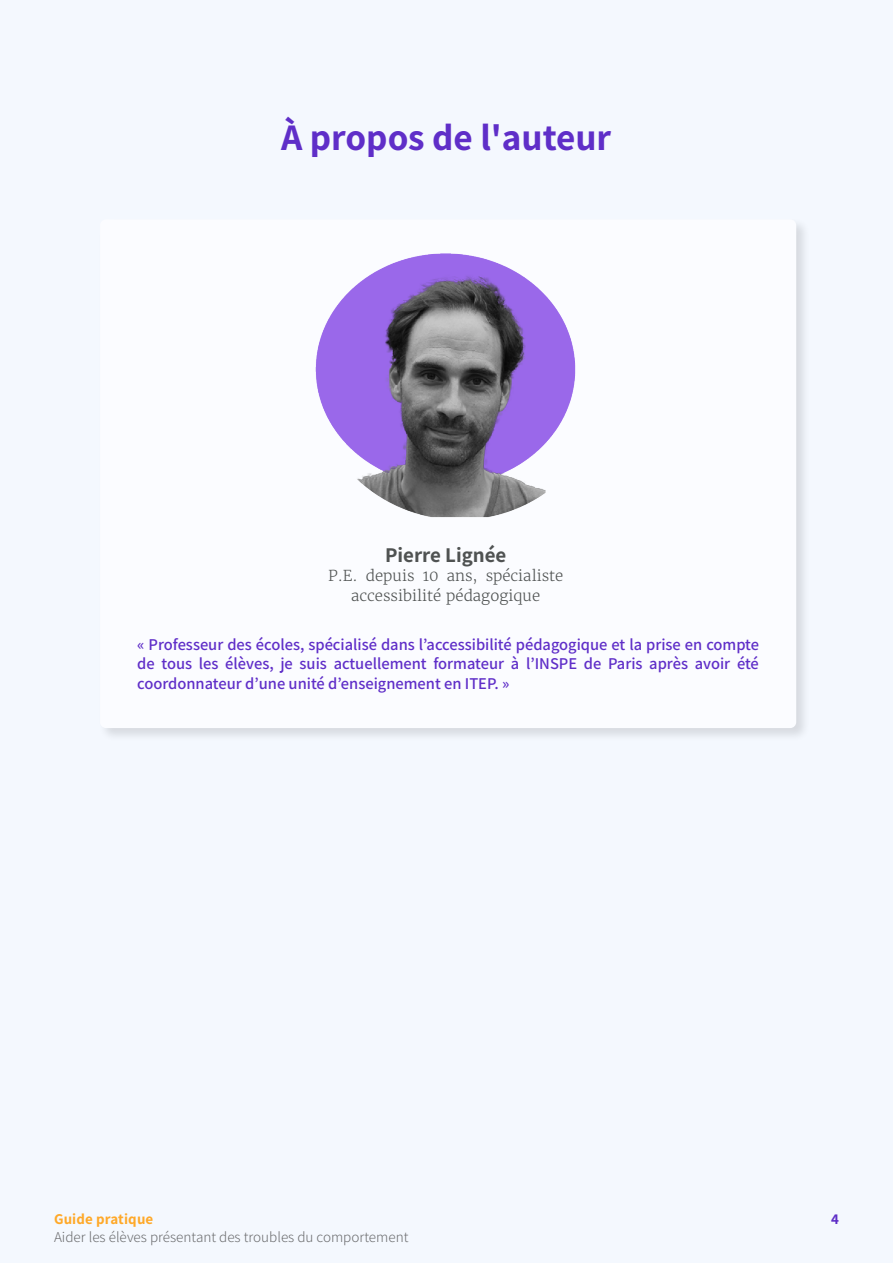
<style>
.page{position:relative;width:893px;height:1263px;background:#f4f8fe}
.page>*{position:absolute;margin:0;border:0;box-sizing:border-box;transform-origin:0 0}
.t1{font:700 37.5px "Assistant";color:#5f2ec8}
.t2{font:700 21px "Assistant";color:#4f5252}
.t3{font:600 16.5px/19.5px "Assistant";color:#5f2ec8;text-align:justify}
.t4{font:300 15px/19.5px "Merriweather";color:#4f5252;text-align:center}
.t5{font:300 15px "Assistant";color:#6a6b6d}
.t6{font:700 15px "Assistant";letter-spacing:.01em;color:#ffa929}
.t7{font:700 15px "Assistant";color:#5e2ec7}
</style>
<div class="page">
<div style="left:98px;top:217px;width:712px;height:525px;background:#000;opacity:.12"></div>
<div style="left:100px;top:219px;width:696px;height:509px;background:#fbfcff;border-radius:6px"></div>
<img style="left:315px;top:253px;width:261px;height:265px">
<h1 class="t1" style="left:281px;top:111px;width:332px">À propos de l'auteur</h1>
<p class="t2" style="left:385px;top:540px;width:123px">Pierre Lignée</p>
<p class="t4" style="left:328px;top:566px;width:237px">P.E. depuis 10 ans, spécialiste accessibilité pédagogique</p>
<p class="t3" style="left:137px;top:633px;width:623px">« Professeur des écoles, spécialisé dans l’accessibilité pédagogique et la prise en compte de tous les élèves, je suis actuellement formateur à l’INSPE de Paris après avoir été coordonnateur d’une unité d’enseignement en ITEP. »</p>
<p class="t6" style="left:54px;top:1209px;width:101px">Guide pratique</p>
<p class="t7" style="left:831px;top:1209px;width:9px">4</p>
<p class="t5" style="left:54px;top:1227px;width:356px">Aider les élèves présentant des troubles du comportement</p>
</div>
